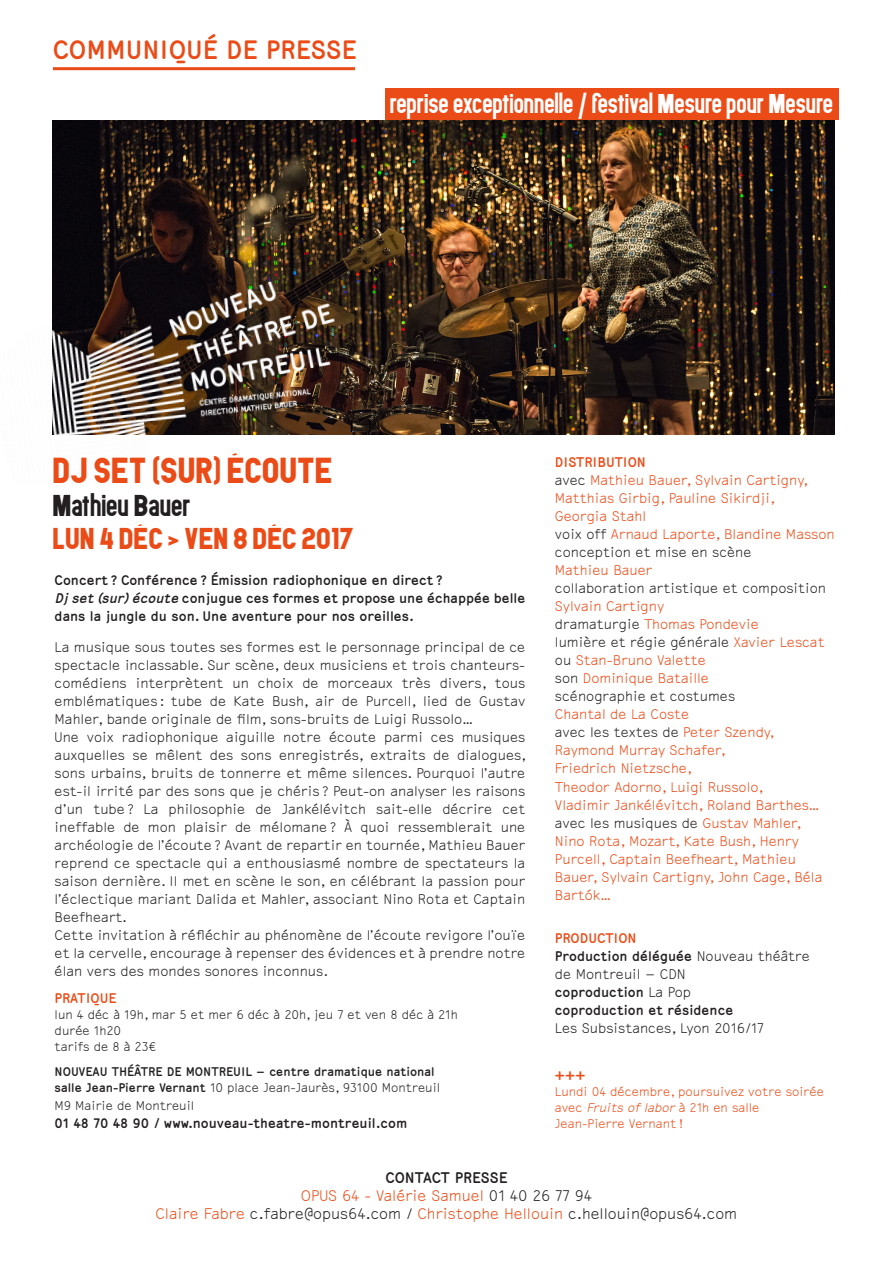
<style>
.page{position:relative;width:893px;height:1263px;background:#fff}
.page>*{position:absolute;margin:0;border:0;box-sizing:border-box;transform-origin:0 0}
.t1{font:36px "PDU";color:#eb4b17}
.t2{font:30px "PDU";color:#eb4b17}
.t3{font:30px "PDU";color:#231f20}
.t4{font:700 28.5px "Recibo";color:#eb4b17}
.t5{font:27px "PDU";color:#fff}
.t6{font:700 18px "Recibo";color:#eb4b17}
.t7{font:300 16.5px "Recibo";color:#231f20}
.t8{font:300 16.5px/18px "Recibo";color:#eb4b17;text-align:center}
.t9{font:300 15px/18px "Recibo";color:#231f20;text-align:justify}
.t10{font:300 15px/18px "Recibo";color:#eb4b17}
.t11{font:700 15px "Recibo";color:#231f20}
.t12{font:700 15px "Recibo";color:#eb4b17}
.t13{font:700 13.5px/16.2px "Recibo";color:#231f20}
.t14{font:300 13.5px "Recibo";color:#231f20}
.t15{font:300 13.5px/16.2px "Recibo";color:#eb4b17}
.s1{font-style:italic}
.s2{font-weight:300}
.s3{color:#231f20}
.s4{color:#eb4b17}
.s5{font-weight:700;color:#231f20}
</style>
<div class="page">
<img style="left:53px;top:120px;width:782px;height:314px">
<img style="left:52px;top:277px;width:292px;height:158px">
<div style="left:386px;top:88px;width:453px;height:32px;background:#eb4b17"></div>
<hr style="left:53px;top:67px;width:302px;height:3px;background:#eb4b17">
<p class="t4" style="left:53px;top:34px;width:305px">COMMUNIQUÉ DE PRESSE</p>
<p class="t5" style="left:390px;top:84px;width:445px">reprise exceptionnelle / festival Mesure pour Mesure</p>
<p class="t1" style="left:53px;top:445px;width:282px">DJ SET (SUR) ÉCOUTE</p>
<p class="t3" style="left:53px;top:484px;width:140px">Mathieu Bauer</p>
<p class="t2" style="left:53px;top:517px;width:303px">LUN 4 DÉC &gt; VEN 8 DÉC 2017</p>
<p class="t11" style="left:55px;top:572px;width:390px">Concert? Conférence? Émission radiophonique en direct?</p>
<p class="t11" style="left:55px;top:590px;width:472px"><span class="s1">Djset(sur)écoute</span> conjugue ces formes et propose une échappée belle</p>
<p class="t11" style="left:55px;top:608px;width:361px">dans la jungle du son. Une aventure pour nos oreilles.</p>
<p class="t9" style="left:55px;top:638px;width:472px">La musique sous toutes ses formes est le personnage principal de ce spectacle inclassable. Sur scène, deux musiciens et trois chanteurs&shy;comédiens interprètent un choix de morceaux très divers, tous emblématiques : tube de Kate Bush, air de Purcell, lied de Gustav Mahler, bande originale de film, sons-bruits de Luigi Russolo…</p>
<p class="t9" style="left:55px;top:728px;width:474px">Une voix radiophonique aiguille notre écoute parmi ces musiques auxquelles se mêlent des sons enregistrés, extraits de dialogues, sons urbains, bruits de tonnerre et même silences. Pourquoi l’autre est-il irrité par des sons que je chéris? Peut-on analyser les raisons d’un tube? La philosophie de Jankélévitch sait-elle décrire cet ineffable de mon plaisir de mélomane? À quoi ressemblerait une archéologie de l’écoute? Avant de repartir en tournée, Mathieu Bauer reprend ce spectacle qui a enthousiasmé nombre de spectateurs la saison dernière. Il met en scène le son, en célébrant la passion pour l’éclectique mariant Dalida et Mahler, associant Nino Rota et Captain Beefheart.</p>
<p class="t9" style="left:55px;top:926px;width:472px">Cette invitation à réfléchir au phénomène de l’écoute revigore l’ouïe et la cervelle, encourage à repenser des évidences et à prendre notre élan vers des mondes sonores inconnus.</p>
<p class="t12" style="left:55px;top:989px;width:63px">PRATIQUE</p>
<p class="t14" style="left:55px;top:1007px;width:405px">lun 4 déc à 19h, mar 5 et mer 6 déc à 20h, jeu 7 et ven 8 déc à 21h</p>
<p class="t14" style="left:55px;top:1023px;width:68px">durée 1h20</p>
<p class="t14" style="left:55px;top:1039px;width:103px">tarifs de 8 à 23€</p>
<p class="t13" style="left:55px;top:1063px;width:387px">NOUVEAU THÉÂTRE DE MONTREUIL — centre dramatique national salle Jean-Pierre Vernant <span class="s2">10 place Jean-Jaurès, 93100 Montreuil</span></p>
<p class="t14" style="left:55px;top:1098px;width:141px">M9 Mairie de Montreuil</p>
<p class="t11" style="left:55px;top:1115px;width:354px">01 48 70 48 90 / www.nouveau-theatre-montreuil.com</p>
<p class="t12" style="left:555px;top:454px;width:93px">DISTRIBUTION</p>
<p class="t10" style="left:555px;top:472px;width:255px"><span class="s3">avec</span> Mathieu Bauer, Sylvain Cartigny,</p>
<p class="t10" style="left:555px;top:490px;width:222px">Matthias Girbig, Pauline Sikirdji,</p>
<p class="t10" style="left:555px;top:508px;width:93px">Georgia Stahl</p>
<p class="t10" style="left:555px;top:526px;width:281px"><span class="s3">voix off</span> Arnaud Laporte, Blandine Masson</p>
<p class="t9" style="left:555px;top:544px;width:198px">conception et mise en scène</p>
<p class="t10" style="left:555px;top:562px;width:99px">Mathieu Bauer</p>
<p class="t9" style="left:555px;top:580px;width:273px">collaboration artistique et composition<br><span class="s4">Sylvain Cartigny</span></p>
<p class="t10" style="left:555px;top:616px;width:206px"><span class="s3">dramaturgie</span> Thomas Pondevie</p>
<p class="t9" style="left:555px;top:634px;width:271px">lumière et régie générale <span class="s4">Xavier Lescat</span></p>
<p class="t10" style="left:555px;top:652px;width:152px"><span class="s3">ou</span> Stan-Bruno Valette</p>
<p class="t10" style="left:555px;top:670px;width:156px"><span class="s3">son</span> Dominique Bataille</p>
<p class="t9" style="left:555px;top:688px;width:182px">scénographie et costumes</p>
<p class="t10" style="left:555px;top:706px;width:136px">Chantal de La Coste</p>
<p class="t9" style="left:555px;top:724px;width:222px">avec les textes de <span class="s4">Peter Szendy,</span></p>
<p class="t10" style="left:555px;top:742px;width:173px">Raymond Murray Schafer,</p>
<p class="t10" style="left:555px;top:760px;width:139px">Friedrich Nietzsche,</p>
<p class="t10" style="left:555px;top:778px;width:211px">Theodor Adorno, Luigi Russolo,</p>
<p class="t10" style="left:555px;top:796px;width:266px">Vladimir Jankélévitch, Roland Barthes…</p>
<p class="t9" style="left:555px;top:814px;width:249px">avec les musiques de <span class="s4">Gustav Mahler,</span></p>
<p class="t10" style="left:555px;top:832px;width:269px">Nino Rota, Mozart, Kate Bush, Henry<br>Purcell, Captain Beefheart, Mathieu<br>Bauer, Sylvain Cartigny, John Cage, Béla<br>Bartók…</p>
<p class="t12" style="left:555px;top:929px;width:83px">PRODUCTION</p>
<p class="t11" style="left:555px;top:947px;width:257px">Production déléguée <span class="s2">Nouveau théâtre</span></p>
<p class="t9" style="left:555px;top:965px;width:132px">de Montreuil — CDN</p>
<p class="t11" style="left:555px;top:983px;width:138px">coproduction <span class="s2">La Pop</span></p>
<p class="t11" style="left:555px;top:1001px;width:180px">coproduction et résidence</p>
<p class="t9" style="left:555px;top:1019px;width:210px">Les Subsistances, Lyon 2016/17</p>
<p class="t6" style="left:555px;top:1064px;width:33px">+++</p>
<p class="t15" style="left:555px;top:1083px;width:271px">Lundi 04 décembre, poursuivez votre soirée avec <span class="s1">Fruits oflabor</span>à 21h en salle</p>
<p class="t15" style="left:555px;top:1116px;width:131px">Jean-Pierre Vernant !</p>
<p class="t8" style="left:301px;top:1169px;width:293px"><span class="s5">CONTACT PRESSE<br></span>OPUS 64 - Valérie Samuel <span class="s3">01 40 26 77 94</span></p>
<p class="t7" style="left:156px;top:1205px;width:583px"><span class="s4">Claire Fabre</span> c.fabre@opus64.com / <span class="s4">Christophe Hellouin</span> c.hellouin@opus64.com</p>
</div>
